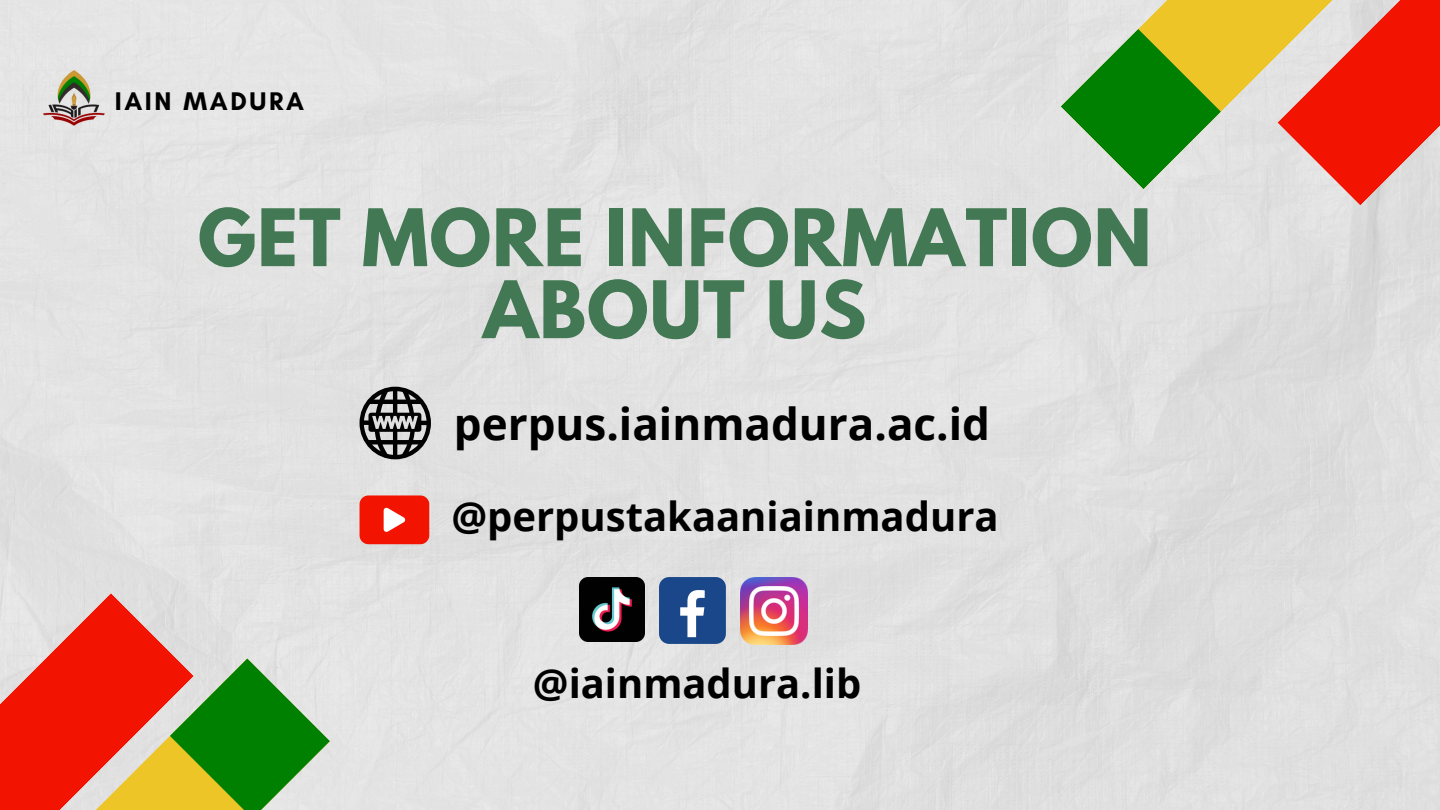
<style>
.page{position:relative;width:1440px;height:810px;background:#e2e2e2}
.page>*{position:absolute;margin:0;border:0;box-sizing:border-box;transform-origin:0 0}
.t1{font:700 70.2px/72px "League Spartan";letter-spacing:.015em;color:#427854;text-align:center}
.t2{font:700 44px "Open Sans";color:#000}
.t3{font:700 40px "Open Sans";color:#000}
.t4{font:700 39.9px "Open Sans";color:#000}
.t5{font:700 26px "Glacial Indifference";letter-spacing:.1em;color:#000}
</style>
<div class="page">
<svg style="left:0;top:593px;width:330px;height:217px;background:#bf8b61"></svg>
<svg style="left:1061px;top:0;width:216px;height:189px;background:#e6d58f"></svg>
<svg style="left:1061px;top:29px;width:160px;height:160px;background:#72ad58"></svg>
<svg style="left:1277px;top:0;width:163px;height:205px;background:#ea6956"></svg>
<img style="left:44px;top:70px;width:60px;height:56px">
<svg style="left:360px;top:387px;width:71px;height:72px;background:#737373"></svg>
<svg style="left:360px;top:495px;width:69px;height:49px;background:#f22f1e"></svg>
<img style="left:580px;top:577px;width:64px;height:65px">
<div style="left:659px;top:577px;width:67px;height:67px;background:#1a4789;border-radius:10px"></div>
<svg style="left:680px;top:590px;width:25px;height:47px"></svg>
<img style="left:741px;top:577px;width:66px;height:67px">
<p class="t5" style="left:115px;top:85px;width:191px">IAIN MADURA</p>
<p class="t1" style="left:198px;top:211px;width:955px">GET MORE INFORMATION<br>ABOUT US</p>
<h1 class="t2" style="left:454px;top:393px;width:538px">perpus.iainmadura.ac.id</h1>
<p class="t3" style="left:451px;top:488px;width:549px">@perpustakaaniainmadura</p>
<p class="t4" style="left:533px;top:655px;width:330px">@iainmadura.lib</p>
</div>
